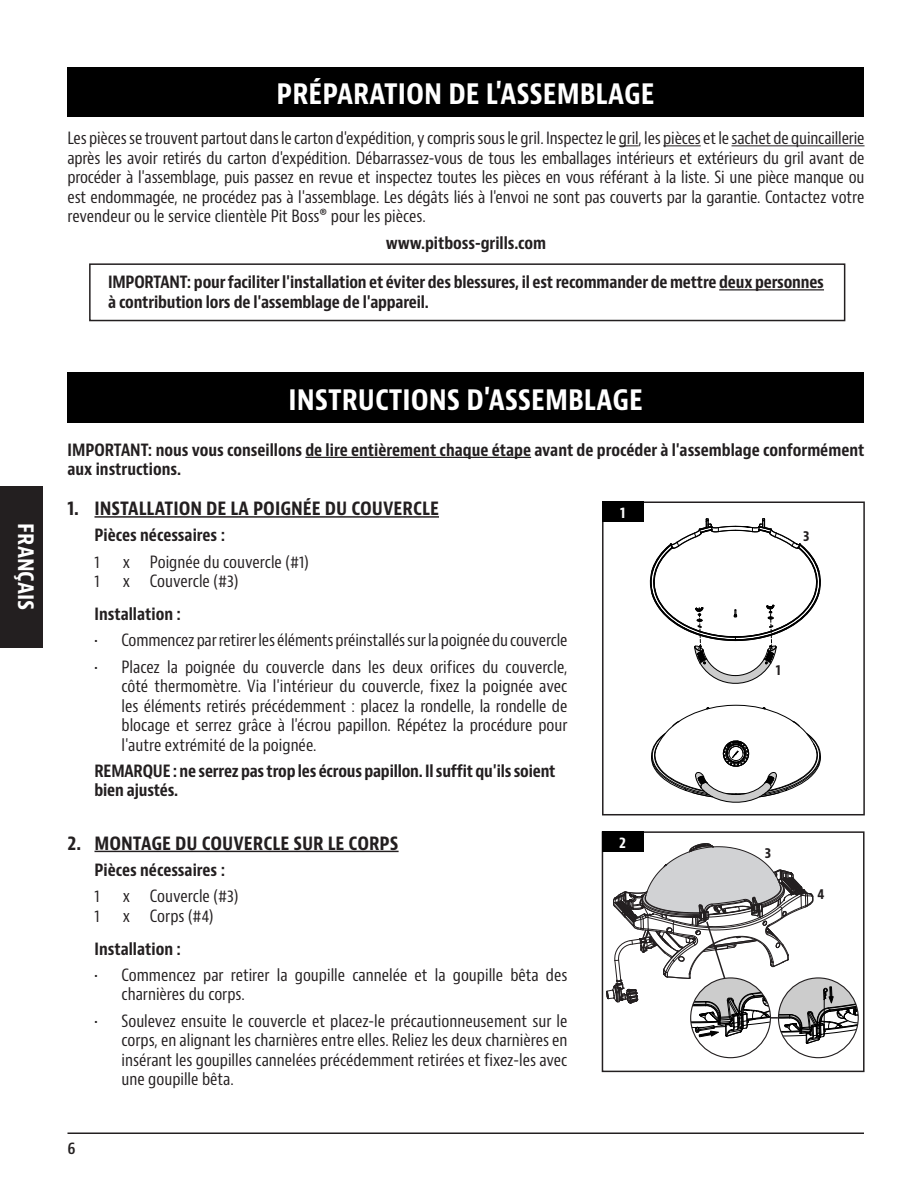
<style>
.page{position:relative;width:918px;height:1188px;background:#fff}
.page>*{position:absolute;margin:0;border:0;box-sizing:border-box;transform-origin:0 0}
.TXT{font:700 condensed 30px "Bernino Sans";color:#fff}
.t1{font:700 condensed 22.65px "Bernina Sans";color:#fff}
.t2{font:700 condensed 19.5px "Bernino Sans";color:#231f20}
.TXT-2{font:condensed 16.5px/19.5px "Bernino Sans";color:#231f20;text-align:justify}
.TXT-3{font:700 condensed 16.5px/19.5px "Bernino Sans";letter-spacing:-.01em;color:#231f20}
.t3{font:600 condensed 16.5px "Bernino Sans";color:#231f20}
.TXT-4{font:700 condensed 15px "Bernino Sans";color:#fff}
.TXT-5{font:700 condensed 14.1px "Bernino Sans";color:#231f20}
</style>
<div class="page">
<div style="left:0;top:486px;width:43px;height:162px;background:#231f20"></div>
<hr style="left:68px;top:1132px;width:796px;height:2px;background:#231f20">
<svg style="left:619px;top:145px;width:20px;height:1px"></svg>
<hr style="left:663px;top:145px;width:38px;height:1px;background:#231f20">
<hr style="left:732px;top:145px;width:133px;height:1px;background:#231f20">
<hr style="left:719px;top:289px;width:105px;height:1px;background:#231f20">
<div style="left:68px;top:68px;width:796px;height:49px;background:#000"></div>
<div style="left:89px;top:263px;width:756px;height:58px;border:2px solid #231f20"></div>
<hr style="left:305px;top:457px;width:226px;height:1px;background:#231f20">
<hr style="left:94px;top:516px;width:345px;height:2px;background:#231f20">
<hr style="left:94px;top:851px;width:305px;height:1px;background:#231f20">
<div style="left:68px;top:373px;width:796px;height:50px;background:#000"></div>
<div style="left:602px;top:501px;width:263px;height:314px;border:2px solid #231f20"></div>
<svg style="left:649px;top:518px;width:172px;height:166px"></svg>
<svg style="left:651px;top:705px;width:170px;height:98px"></svg>
<div style="left:602px;top:501px;width:42px;height:21px;background:#000"></div>
<div style="left:602px;top:831px;width:263px;height:241px;border:2px solid #231f20"></div>
<div style="left:602px;top:832px;width:41px;height:20px;background:#000"></div>
<svg style="left:606px;top:843px;width:252px;height:215px"></svg>
<h2 class="t1" style="left:40px;top:523px;width:89px;rotate:90deg">FRANÇAIS</h2>
<p class="TXT" style="left:277px;top:75px;width:380px">PRÉPARATION DE L'ASSEMBLAGE</p>
<p class="TXT-2" style="left:68px;top:129px;width:799px">Les pièces se trouvent partout dans le carton d'expédition, y compris sous le gril. Inspectez le gril, les pièces et le sachet de quincaillerie après les avoir retirés du carton d'expédition. Débarrassez-vous de tous les emballages intérieurs et extérieurs du gril avant de procéder à l'assemblage, puis passez en revue et inspectez toutes les pièces en vous référant à la liste. Si une pièce manque ou est endommagée, ne procédez pas à l'assemblage. Les dégâts liés à l'envoi ne sont pas couverts par la garantie. Contactez votre revendeur ou le service clientèle Pit Boss® pour les pièces.</p>
<p class="TXT-3" style="left:386px;top:233px;width:162px">www.pitboss-grills.com</p>
<p class="TXT-3" style="left:108px;top:273px;width:718px">IMPORTANT: pour faciliter l'installation et éviter des blessures, il est recommander de mettre deux personnes à contribution lors de l'assemblage de l'appareil.</p>
<p class="TXT" style="left:289px;top:381px;width:356px">INSTRUCTIONS D'ASSEMBLAGE</p>
<p class="TXT-3" style="left:68px;top:441px;width:799px">IMPORTANT: nous vous conseillons de lire entièrement chaque étape avant de procéder à l'assemblage conformément aux instructions.</p>
<p class="t2" style="left:68px;top:496px;width:373px">1. INSTALLATION DE LA POIGNÉE DU COUVERCLE</p>
<p class="TXT-3" style="left:94px;top:526px;width:132px">Pièces nécessaires :</p>
<p class="TXT-2" style="left:94px;top:552px;width:7px">1</p>
<p class="TXT-2" style="left:123px;top:552px;width:187px">x Poignée du couvercle (#1)</p>
<p class="TXT-2" style="left:94px;top:572px;width:7px">1</p>
<p class="TXT-2" style="left:123px;top:572px;width:117px">x Couvercle (#3)</p>
<p class="TXT-3" style="left:94px;top:605px;width:88px">Installation :</p>
<p class="TXT-2" style="left:94px;top:631px;width:475px">• Commencez par retirer les éléments préinstallés sur la poignée du couvercle</p>
<p class="TXT-2" style="left:122px;top:657px;width:448px;text-indent:-27px">• Placez la poignée du couvercle dans les deux orifices du couvercle, côté thermomètre. Via l'intérieur du couvercle, fixez la poignée avec les éléments retirés précédemment : placez la rondelle, la rondelle de blocage et serrez grâce à l'écrou papillon. Répétez la procédure pour l'autre extrémité de la poignée.</p>
<p class="TXT-3" style="left:94px;top:762px;width:463px">REMARQUE : ne serrez pas trop les écrous papillon. Il suffit qu'ils soient bien ajustés.</p>
<p class="t2" style="left:68px;top:831px;width:333px">2. MONTAGE DU COUVERCLE SUR LE CORPS</p>
<p class="TXT-3" style="left:94px;top:861px;width:132px">Pièces nécessaires :</p>
<p class="TXT-2" style="left:94px;top:887px;width:7px">1</p>
<p class="TXT-2" style="left:123px;top:887px;width:117px">x Couvercle (#3)</p>
<p class="TXT-2" style="left:94px;top:906px;width:7px">1</p>
<p class="TXT-2" style="left:123px;top:906px;width:92px">x Corps (#4)</p>
<p class="TXT-3" style="left:94px;top:939px;width:88px">Installation :</p>
<p class="TXT-2" style="left:122px;top:965px;width:448px;text-indent:-27px">• Commencez par retirer la goupille cannelée et la goupille bêta des charnières du corps.</p>
<p class="TXT-2" style="left:122px;top:1011px;width:448px;text-indent:-27px">• Soulevez ensuite le couvercle et placez-le précautionneusement sur le corps, en alignant les charnières entre elles. Reliez les deux charnières en insérant les goupilles cannelées précédemment retirées et fixez-les avec une goupille bêta.</p>
<p class="TXT-4" style="left:620px;top:503px;width:7px">1</p>
<p class="TXT-5" style="left:803px;top:527px;width:8px">3</p>
<p class="TXT-5" style="left:776px;top:662px;width:6px">1</p>
<p class="TXT-4" style="left:619px;top:833px;width:8px">2</p>
<p class="TXT-5" style="left:765px;top:844px;width:8px">3</p>
<p class="TXT-5" style="left:818px;top:885px;width:9px">4</p>
<p class="t3" style="left:68px;top:1138px;width:10px">6</p>
</div>
